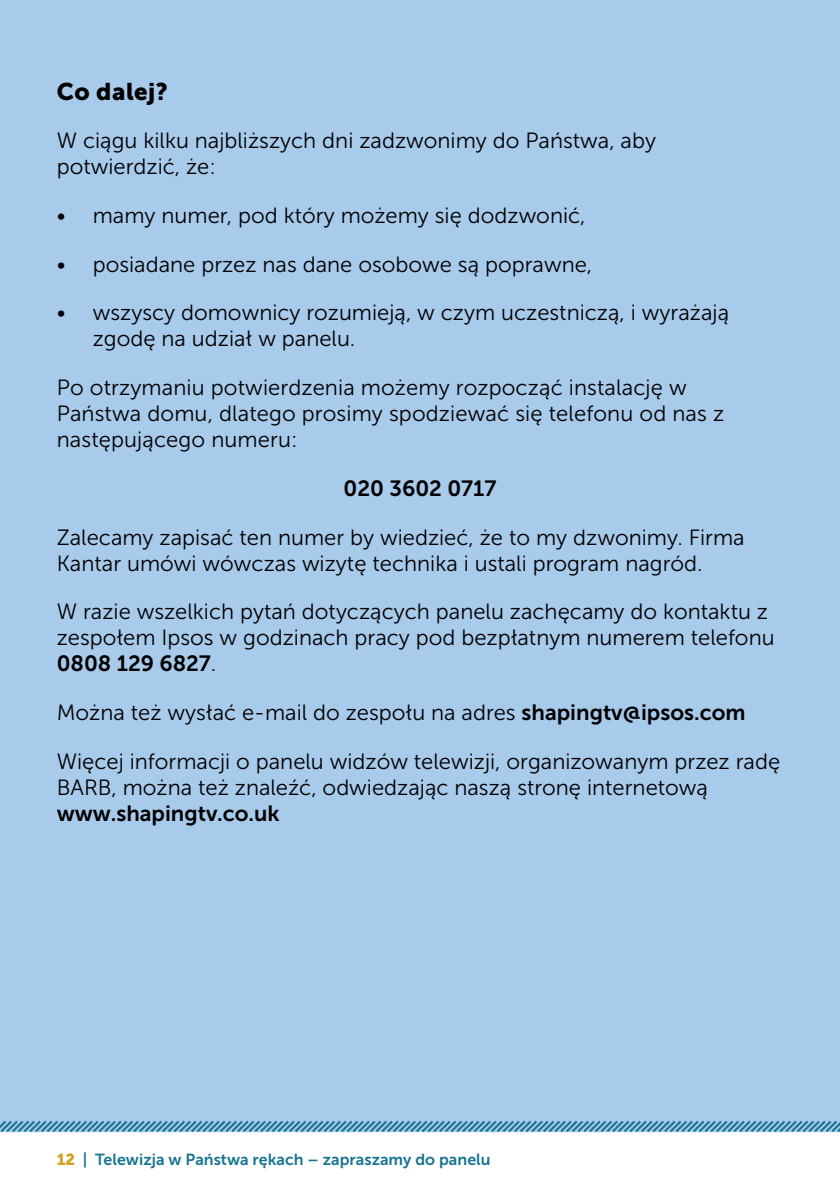
<style>
.page{position:relative;width:840px;height:1191px;background:#fff}
.page>*{position:absolute;margin:0;border:0;box-sizing:border-box;transform-origin:0 0}
.t1{font:24px "Museo Sans 900";letter-spacing:.02em;color:#000}
.t2{font:22px/26px "Museo Sans 300";color:#000}
.t3{font:22px "Museo Sans 700";color:#000}
.t4{font:16px "Museo Sans 700";color:#197590}
.s1{font-family:"Museo Sans 300"}
.s2{font-family:"Museo Sans 700"}
.s3{font-family:"Museo Sans 900";color:#d4a029}
</style>
<div class="page">
<div style="left:0;top:0;width:839px;height:1120px;background:#a8caeb"></div>
<svg style="left:0;top:1120px;width:839px;height:13px;background:#73aac7"></svg>
<p class="t1" style="left:57px;top:78px;width:113px">Co dalej?</p>
<p class="t2" style="left:57px;top:128px;width:600px">W ciągu kilku najbliższych dni zadzwonimy do Państwa, aby potwierdzić, że:</p>
<p class="t2" style="left:57px;top:203px;width:530px">• mamy numer, pod który możemy się dodzwonić,</p>
<p class="t2" style="left:57px;top:251px;width:536px">• posiadane przez nas dane osobowe są poprawne,</p>
<p class="t2" style="left:93px;top:300px;width:637px;text-indent:-36px">• wszyscy domownicy rozumieją, w czym uczestniczą, i wyrażają zgodę na udział w panelu.</p>
<p class="t2" style="left:57px;top:375px;width:668px">Po otrzymaniu potwierdzenia możemy rozpocząć instalację w<br>Państwa domu, dlatego prosimy spodziewać się telefonu od nas z następującego numeru:</p>
<p class="t3" style="left:343px;top:476px;width:154px">020 3602 0717</p>
<p class="t2" style="left:57px;top:524px;width:689px">Zalecamy zapisać ten numer by wiedzieć, że to my dzwonimy. Firma<br>Kantar umówi wówczas wizytę technika i ustali program nagród.</p>
<p class="t2" style="left:57px;top:599px;width:719px">W razie wszelkich pytań dotyczących panelu zachęcamy do kontaktu z zespołem Ipsos w godzinach pracy pod bezpłatnym numerem telefonu</p>
<p class="t3" style="left:57px;top:651px;width:161px">0808 129 6827<span class="s1">.</span></p>
<p class="t2" style="left:57px;top:699px;width:690px">Można też wysłać e-mail do zespołu na adres <span class="s2">shapingtv@ipsos.com</span></p>
<p class="t2" style="left:57px;top:748px;width:724px">Więcej informacji o panelu widzów telewizji, organizowanym przez radę<br>BARB, można też znaleźć, odwiedzając naszą stronę internetową</p>
<p class="t3" style="left:57px;top:801px;width:224px">www.shapingtv.co.uk</p>
<p class="t4" style="left:57px;top:1150px;width:435px"><span class="s3">12</span> | Telewizja w Państwa rękach – zapraszamy do panelu</p>
</div>
